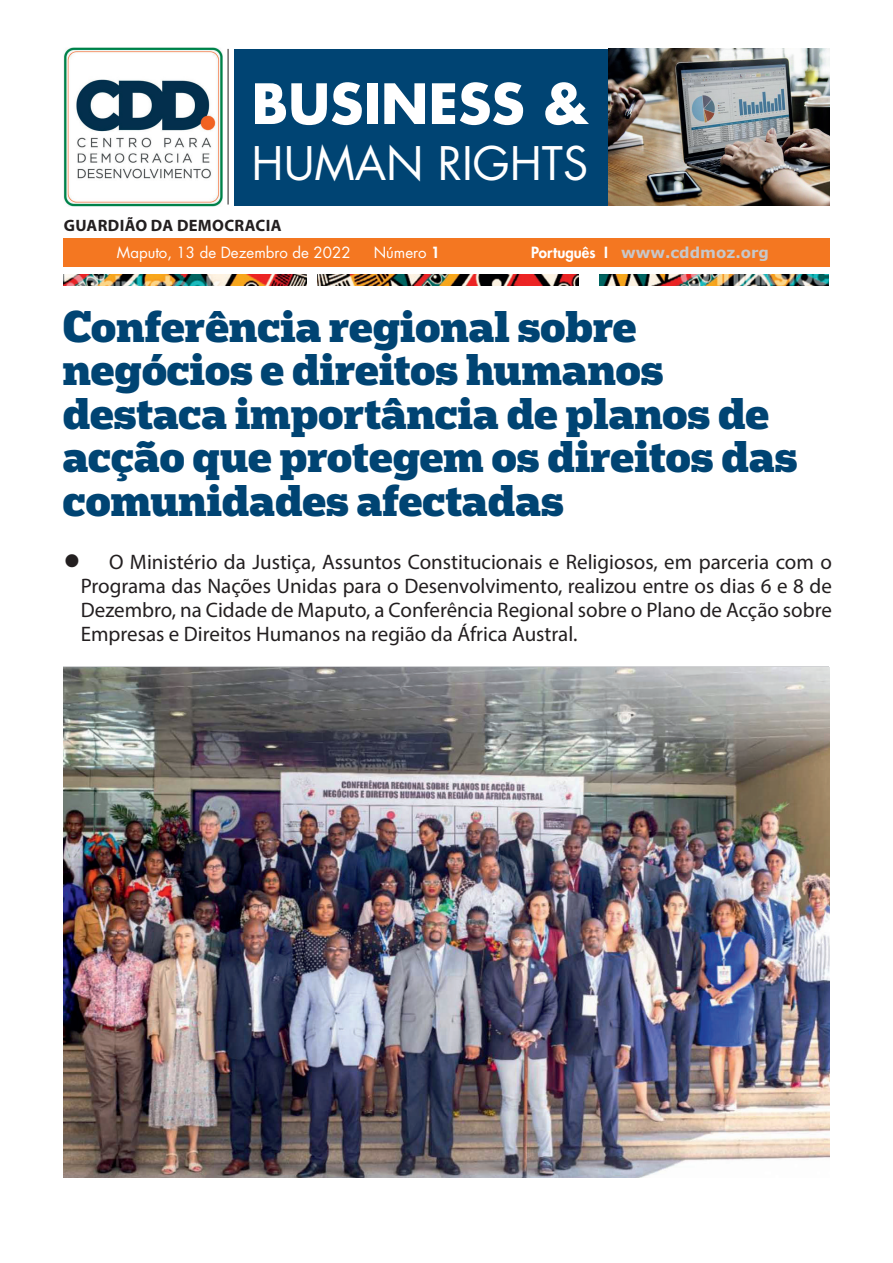
<style>
.page{position:relative;width:893px;height:1263px;background:#fff}
.page>*{position:absolute;margin:0;border:0;box-sizing:border-box;transform-origin:0 0}
.t1{font:700 54px "Futura LT";color:#fff}
.t2{font:45px "Futura LT";color:#fff}
.t3{font:900 42px/43.5px "Popular";color:#004473}
.t4{font:21px/24px "Myriad Pro";color:#231f20;text-align:justify}
.t5{font:700 16.5px "Myriad Pro";letter-spacing:.02em;color:#231f20}
.t6{font:15px "Futura LT";color:#fff}
.t7{font:700 15px "Verdana";color:#c7c8ca}
.s1{font-weight:800}
.s2{font-family:"Futura LT";font-weight:800;color:#fff}
</style>
<div class="page">
<img style="left:64px;top:274px;width:242px;height:11px">
<img style="left:317px;top:274px;width:262px;height:11px">
<img style="left:599px;top:274px;width:229px;height:11px">
<div style="left:64px;top:239px;width:766px;height:28px;background:#f47721"></div>
<img style="left:64px;top:668px;width:765px;height:510px">
<div style="left:234px;top:49px;width:442px;height:156px;background:#004473"></div>
<img style="left:608px;top:49px;width:221px;height:156px">
<hr style="left:228px;top:49px;width:1px;height:156px;background:#231f20">
<img style="left:64px;top:47px;width:159px;height:159px">
<h1 class="t1" style="left:252px;top:68px;width:339px">BUSINESS &amp;</h1>
<h2 class="t2" style="left:252px;top:134px;width:338px">HUMAN RIGHTS</h2>
<p class="t5" style="left:64px;top:214px;width:219px">GUARDIÃO DA DEMOCRACIA</p>
<p class="t6" style="left:117px;top:243px;width:235px">Maputo, 13 de Dezembro de 2022</p>
<p class="t6" style="left:374px;top:243px;width:68px">Número <span class="s1">1</span></p>
<p class="t7" style="left:531px;top:243px;width:240px"><span class="s2">Português I</span> www.cddmoz.org</p>
<h3 class="t3" style="left:63px;top:303px;width:736px">Conferência regional sobre negócios e direitos humanos destaca importância de planos de acção que protegem os direitos das comunidades afectadas</h3>
<p class="t4" style="left:81px;top:549px;width:753px;text-indent:-17px">● O Ministério da Justiça, Assuntos Constitucionais e Religiosos, em parceria com o Programa das Nações Unidas para o Desenvolvimento, realizou entre os dias 6 e 8 de Dezembro, na Cidade de Maputo, a Conferência Regional sobre o Plano de Acção sobre Empresas e Direitos Humanos na região da África Austral.</p>
</div>
